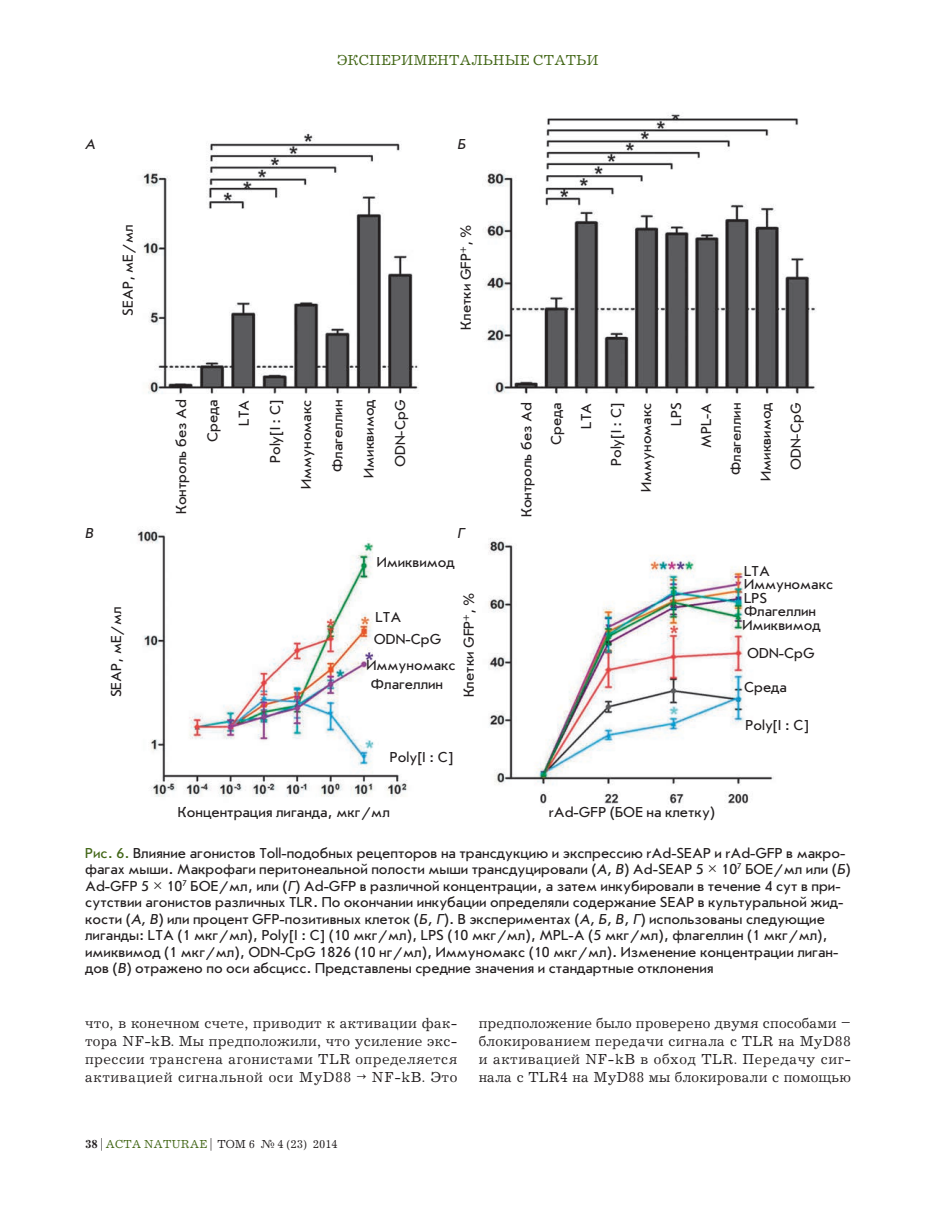
<style>
.page{position:relative;width:936px;height:1212px;background:#fff}
.page>*{position:absolute;margin:0;border:0;box-sizing:border-box;transform-origin:0 0}
.t1{font:15px/29.8px "Journal Sans C";color:#231f20}
.t2{font:15px/18.1px "Journal C";letter-spacing:.035em;color:#231f20;text-align:justify}
.t3{font:15px "Journal C";color:#426616}
.t4{font:italic 15px "Journal Sans C";color:#231f20}
.t5{font:12px "Journal C";color:#231f20}
.s1{color:#426616}
.s2{font-style:italic}
.s3{font-family:"Newton C Pro"}
.s4{font-weight:700}
</style>
<div class="page">
<img style="left:137px;top:113px;width:678px;height:692px">
<p class="t3" style="left:337px;top:52px;width:263px">ЭКСПЕРИМЕНТАЛЬНЫЕ СТАТЬИ</p>
<p class="t4" style="left:85px;top:136px;width:11px">А</p>
<p class="t4" style="left:457px;top:136px;width:10px">Б</p>
<p class="t1" style="left:113px;top:316px;width:92px;rotate:-90deg">SEAP, мЕ/мл</p>
<p class="t1" style="left:451px;top:330px;width:107px;rotate:-90deg">Клетки GFP<sup>+</sup>, %</p>
<p class="t1" style="left:166px;top:514px;width:116px;line-height:31.3px;text-align:right;rotate:-90deg">Контроль без Ad<br>Среда<br>LTA<br>Poly[I : C]<br>Иммуномакс<br>Флагеллин<br>Имиквимод<br>ODN-CpG</p>
<p class="t1" style="left:512px;top:517px;width:116px;text-align:right;rotate:-90deg">Контроль без Ad<br>Среда<br>LTA<br>Poly[I : C]<br>Иммуномакс<br>LPS<br>MPL-A<br>Флагеллин<br>Имиквимод<br>ODN-CpG</p>
<p class="t4" style="left:85px;top:525px;width:10px">В</p>
<p class="t4" style="left:457px;top:525px;width:9px">Г</p>
<p class="t1" style="left:102px;top:697px;width:92px;rotate:-90deg">SEAP, мЕ/мл</p>
<p class="t1" style="left:376px;top:548px;width:80px">Имиквимод</p>
<p class="t1" style="left:374px;top:606px;width:69px;line-height:22.8px">LTA<br>ODN-CpG</p>
<p class="t1" style="left:366px;top:655px;width:91px;line-height:19.4px;text-align:center">Иммуномакс<br>Флагеллин</p>
<p class="t1" style="left:454px;top:697px;width:107px;rotate:-90deg">Клетки GFP<sup>+</sup>, %</p>
<p class="t1" style="left:390px;top:743px;width:65px">Poly[I : C]</p>
<p class="t1" style="left:178px;top:797px;width:213px">Концентрация лиганда, мкг/мл</p>
<p class="t1" style="left:549px;top:797px;width:168px">rAd-GFP (БОЕ на клетку)</p>
<p class="t1" style="left:744px;top:556px;width:28px">LTA</p>
<p class="t1" style="left:744px;top:570px;width:91px">Иммуномакс</p>
<p class="t1" style="left:744px;top:584px;width:25px">LPS</p>
<p class="t1" style="left:744px;top:596px;width:74px">Флагеллин</p>
<p class="t1" style="left:742px;top:610px;width:80px">Имиквимод</p>
<p class="t1" style="left:747px;top:639px;width:69px">ODN-CpG</p>
<p class="t1" style="left:744px;top:672px;width:44px">Среда</p>
<p class="t1" style="left:745px;top:711px;width:65px">Poly[I : C]</p>
<p class="t1" style="left:85px;top:845px;width:767px;line-height:16.5px"><span class="s1">Рис. 6.</span> Влияние агонистов Toll-подобных рецепторов на трансдукцию и экспрессию rAd-SEAP и rAd-GFP в макро&shy;фагах мыши. Макрофаги перитонеальной полости мыши трансдуцировали (<span class="s2">A, В</span>) Ad-SEAP 5 <span class="s3">×</span> 10<sup>7</sup> БОЕ/мл или (<span class="s2">Б</span>)<br>Ad-GFP 5 <span class="s3">×</span> 10<sup>7</sup> БОЕ/мл, или (<span class="s2">Г</span>) Ad-GFP в различной концентрации, а затем инкубировали в течение 4 сут в при&shy;сутствии агонистов различных TLR. По окончании инкубации определяли содержание SEAP в культуральной жид&shy;кости (<span class="s2">A, В</span>) или процент GFP-позитивных клеток (<span class="s2">Б, Г</span>). В экспериментах (<span class="s2">A, Б, В, Г</span>) использованы следующие лиганды: LTA (1 мкг/мл), Poly[I : C] (10 мкг/мл), LPS (10 мкг/мл), MPL-A (5 мкг/мл), флагеллин (1 мкг/мл), имиквимод (1 мкг/мл), ODN-CpG 1826 (10 нг/мл), Иммуномакс (10 мкг/мл). Изменение концентрации лиган&shy;дов (<span class="s2">В</span>) отражено по оси абсцисс. Представлены средние значения и стандартные отклонения</p>
<p class="t2" style="left:85px;top:1014px;width:374px">ЧТО, В КОНЕЧНОМ СЧЕТЕ, ПРИВОДИТ К АКТИВАЦИИ ФАК-ТОРА NF-KB. МЫ ПРЕДПОЛОЖИЛИ, ЧТО УСИЛЕНИЕ ЭКС-ПРЕССИИ ТРАНСГЕНА АГОНИСТАМИ TLR ОПРЕДЕЛЯЕТСЯ АКТИВАЦИЕЙ СИГНАЛЬНОЙ ОСИ MYD88 <span class="s3">→</span> NF-KB. ЭТО</p>
<p class="t2" style="left:478px;top:1015px;width:374px">ПРЕДПОЛОЖЕНИЕ БЫЛО ПРОВЕРЕНО ДВУМЯ СПОСОБАМИ – БЛОКИРОВАНИЕМ ПЕРЕДАЧИ СИГНАЛА С TLR НА MYD88<br>И АКТИВАЦИЕЙ NF-KB В ОБХОД TLR. ПЕРЕДАЧУ СИГ-НАЛА С TLR4 НА MYD88 МЫ БЛОКИРОВАЛИ С ПОМОЩЬЮ</p>
<p class="t5" style="left:85px;top:1137px;width:254px"><span class="s4">38</span> | <span class="s1">ACTA NATURAE</span> | ТОМ 6 № 4 (23) 2014</p>
</div>
